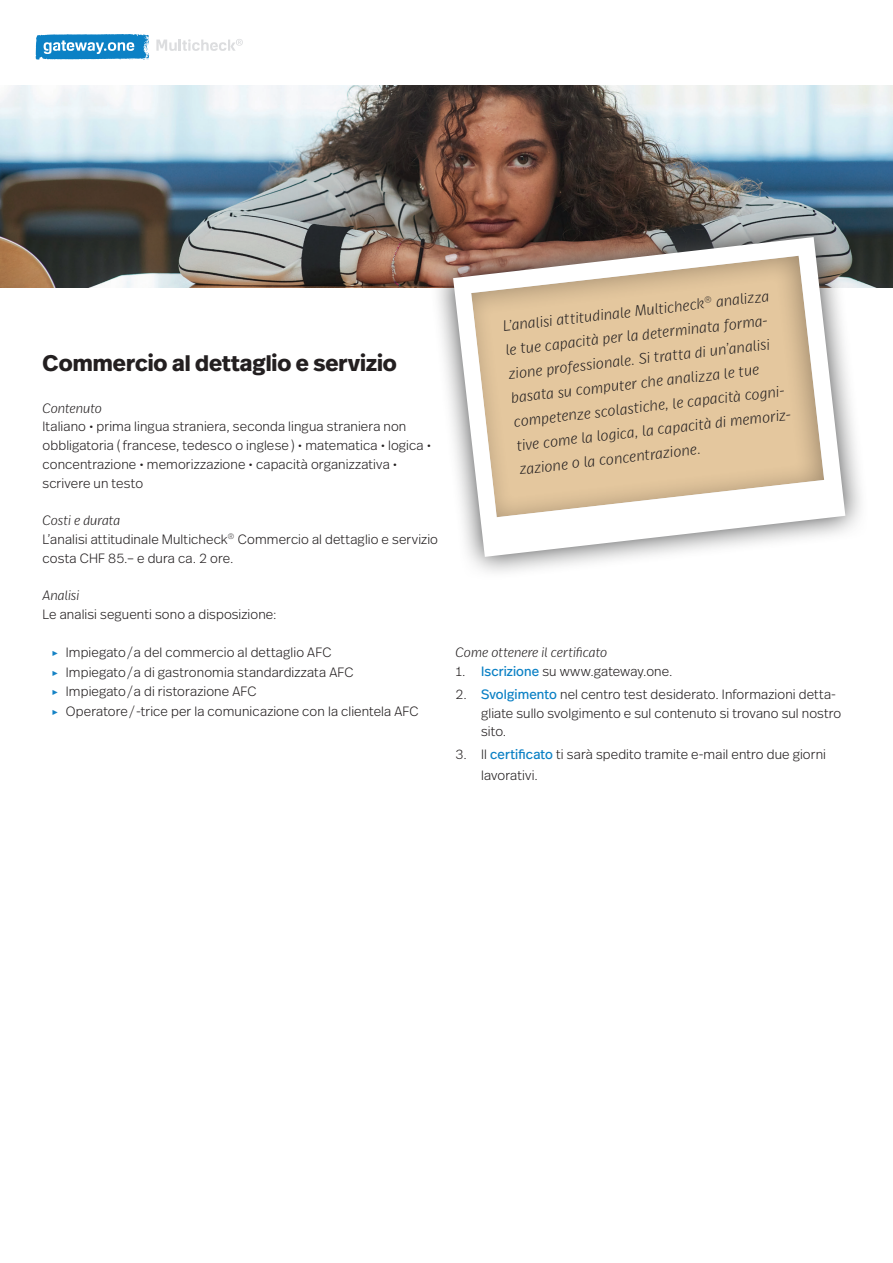
<style>
.page{position:relative;width:893px;height:1263px;background:#fff}
.page>*{position:absolute;margin:0;border:0;box-sizing:border-box;transform-origin:0 0}
.t1{font:700 22.5px "Real Head Pro";color:#231f20}
.t2{font:italic 300 15px/24.2px "Real Head Pro";color:#231f20}
.t3{font:300 13.5px/18.8px "Real Head Pro";letter-spacing:.01em;color:#231f20}
.t4{font:italic 300 13.5px "Real Head Pro";letter-spacing:.005em;color:#231f20}
.s1{font-style:italic}
.s2{color:#1482c5}
.s3{font-weight:400;color:#0c81c5}
</style>
<div class="page">
<img style="left:0;top:85px;width:893px;height:202px">
<svg style="left:431px;top:215px;width:437px;height:357px"></svg>
<svg style="left:453px;top:237px;width:392px;height:320px"></svg>
<svg style="left:467px;top:251px;width:359px;height:269px;fill:#e4c79e"></svg>
<svg style="left:36px;top:34px;width:113px;height:26px;background:#459ed2"></svg>
<svg style="left:156px;top:39px;width:87px;height:12px"></svg>
<svg style="left:704px;top:296px;width:7px;height:7px"></svg>
<h1 class="t1" style="left:43px;top:347px;width:356px">Commercio al dettaglio e servizio</h1>
<p class="t4" style="left:43px;top:398px;width:61px">Contenuto</p>
<p class="t3" style="left:43px;top:417px;width:390px">Italiano • prima lingua straniera, seconda lingua straniera non obbligatoria ( francese, tedesco o inglese ) • matematica • logica • concentrazione • memorizzazione • capacità organizzativa • scrivere un testo</p>
<p class="t3" style="left:43px;top:510px;width:397px"><span class="s1">Costi e durata<br></span>L’analisi attitudinale Multicheck<sup>®</sup> Commercio al dettaglio e servizio costa CHF 85.– e dura ca. 2 ore.</p>
<p class="t4" style="left:43px;top:586px;width:38px">Analisi</p>
<p class="t3" style="left:43px;top:604px;width:236px">Le analisi seguenti sono a disposizione:</p>
<p class="t3" style="left:51px;top:642px;width:369px;line-height:19.5px"><span class="s2">▸</span> Impiegato/a del commercio al dettaglio AFC<br><span class="s2">▸</span> Impiegato/a di gastronomia standardizzata AFC<br><span class="s2">▸</span> Impiegato/a di ristorazione AFC<br><span class="s2">▸</span> Operatore/-trice per la comunicazione con la clientela AFC</p>
<p class="t2" style="left:502px;top:311px;width:280px;text-indent:214px;rotate:-6deg">analizza le tue capacità per la determinata forma&shy;zione professionale. Si tratta di un’analisi basata su computer che analizza le tue competenze scolastiche, le capacità cogni&shy;tive come la logica, la capacità di memoriz&shy;zazione o la concentrazione.</p>
<p class="t2" style="left:502px;top:312px;width:204px;rotate:-6deg">L’analisi attitudinale Multicheck</p>
<p class="t4" style="left:456px;top:643px;width:153px">Come ottenere il certificato</p>
<p class="t3" style="left:456px;top:661px;width:218px">1. <span class="s3">Iscrizione</span> su www.gateway.one.</p>
<p class="t3" style="left:481px;top:684px;width:362px;text-indent:-26px">2. <span class="s3">Svolgimento</span> nel centro test desiderato. Informazioni detta&shy;gliate sullo svolgimento e sul contenuto si trovano sul nostro sito.</p>
<p class="t3" style="left:481px;top:743px;width:346px;line-height:21px;text-indent:-26px">3. Il <span class="s3">certificato</span> ti sarà spedito tramite e-mail entro due giorni lavorativi.</p>
</div>
